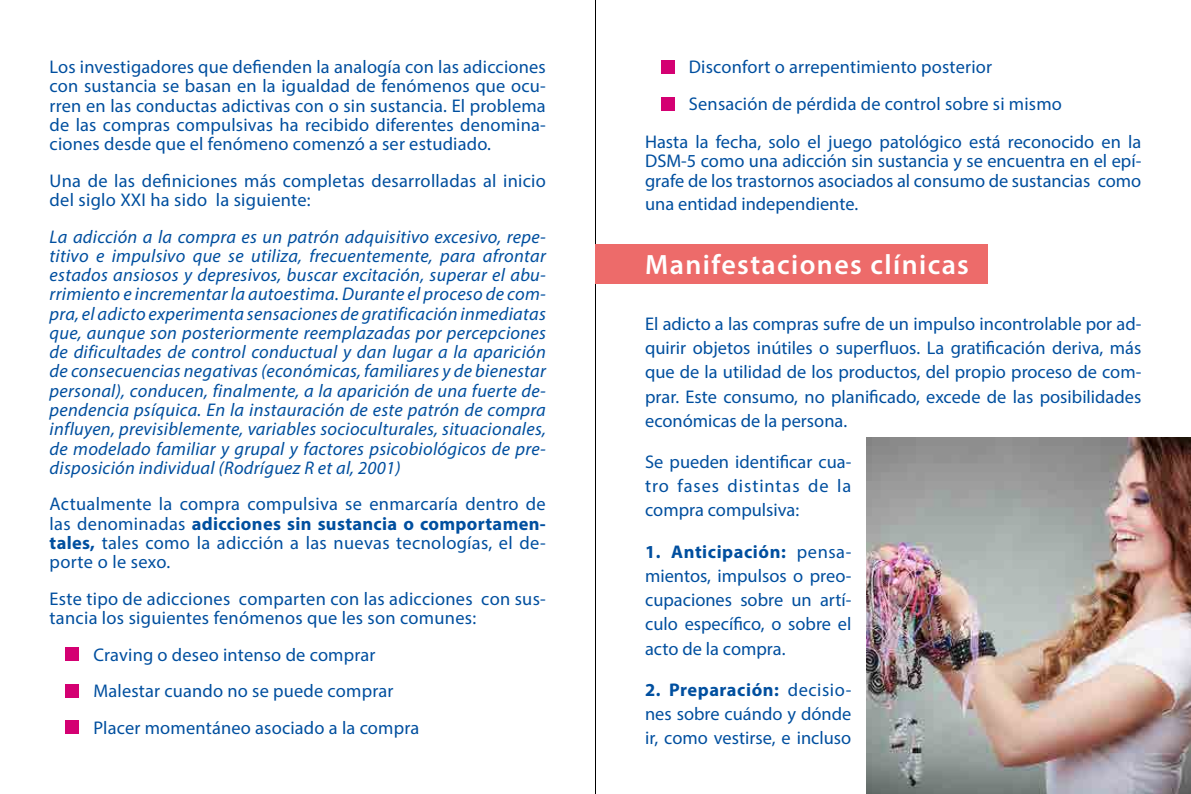
<style>
.page{position:relative;width:1191px;height:794px;background:#fff}
.page>*{position:absolute;margin:0;border:0;box-sizing:border-box;transform-origin:0 0}
.t1{font:600 28px "Myriad Pro";letter-spacing:.05em;color:#fff}
.t2{font:18.38px/24.2px "Myriad Pro";letter-spacing:.01em;color:#004f9f;text-align:justify}
.t3{font:italic 18.38px/19.2px "Myriad Pro";letter-spacing:.015em;color:#004f9f;text-align:justify}
.s1{font-weight:700}
</style>
<div class="page">
<hr style="left:595px;top:0;width:1px;height:794px;background:#000">
<div style="left:595px;top:244px;width:392px;height:40px;background:#ed6b6a"></div>
<div style="left:65px;top:647px;width:14px;height:13px;background:#d40072"></div>
<div style="left:65px;top:684px;width:14px;height:13px;background:#d40072"></div>
<div style="left:65px;top:720px;width:14px;height:14px;background:#d40072"></div>
<div style="left:661px;top:60px;width:13px;height:13px;background:#d40072"></div>
<div style="left:661px;top:97px;width:13px;height:13px;background:#d40072"></div>
<img style="left:866px;top:437px;width:325px;height:357px">
<p class="t2" style="left:50px;top:57px;width:498px;line-height:19.2px">Los investigadores que defienden la analogía con las adicciones con sustancia se basan en la igualdad de fenómenos que ocu&shy;rren en las conductas adictivas con o sin sustancia. El problema de las compras compulsivas ha recibido diferentes denomina&shy;ciones desde que el fenómeno comenzó a ser estudiado.</p>
<p class="t2" style="left:50px;top:171px;width:498px;line-height:19.2px">Una de las definiciones más completas desarrolladas al inicio del siglo XXI ha sido la siguiente:</p>
<p class="t3" style="left:50px;top:226px;width:498px">La adicción a la compra es un patrón adquisitivo excesivo, repe&shy;titivo e impulsivo que se utiliza, frecuentemente, para afrontar estados ansiosos y depresivos, buscar excitación, superar el abu&shy;rrimiento e incrementar la autoestima. Durante el proceso de com&shy;pra, el adicto experimenta sensaciones de gratificación inmediatas que, aunque son posteriormente reemplazadas por percepciones de dificultades de control conductual y dan lugar a la aparición de consecuencias negativas (económicas, familiares y de bienestar personal), conducen, finalmente, a la aparición de una fuerte de&shy;pendencia psíquica. En la instauración de este patrón de compra influyen, previsiblemente, variables socioculturales, situacionales, de modelado familiar y grupal y factores psicobiológicos de pre&shy;disposición individual (Rodríguez R et al, 2001)</p>
<p class="t2" style="left:50px;top:494px;width:498px;line-height:19.2px">Actualmente la compra compulsiva se enmarcaría dentro de las denominadas <span class="s1">adicciones sin sustancia o comportamen&shy;tales,</span> tales como la adicción a las nuevas tecnologías, el de&shy;porte o le sexo.</p>
<p class="t2" style="left:50px;top:589px;width:498px;line-height:19.2px">Este tipo de adicciones comparten con las adicciones con sus&shy;tancia los siguientes fenómenos que les son comunes:</p>
<p class="t2" style="left:93px;top:636px;width:327px;line-height:36.6px;text-align:left">Craving o deseo intenso de comprar<br>Malestar cuando no se puede comprar<br>Placer momentáneo asociado a la compra</p>
<p class="t2" style="left:689px;top:55px;width:305px">Disconfort o arrepentimiento posterior</p>
<p class="t2" style="left:689px;top:92px;width:374px">Sensación de pérdida de control sobre si mismo</p>
<p class="t2" style="left:645px;top:129px;width:498px">Hasta la fecha, solo el juego patológico está reconocido en la</p>
<p class="t2" style="left:645px;top:151px;width:498px;line-height:19.8px">DSM-5 como una adicción sin sustancia y se encuentra en el epí&shy;grafe de los trastornos asociados al consumo de sustancias como</p>
<p class="t2" style="left:645px;top:191px;width:214px">una entidad independiente.</p>
<h1 class="t1" style="left:645px;top:246px;width:325px">Manifestaciones clínicas</h1>
<p class="t2" style="left:645px;top:311px;width:498px">El adicto a las compras sufre de un impulso incontrolable por ad&shy;quirir objetos inútiles o superfluos. La gratificación deriva, más que de la utilidad de los productos, del propio proceso de com&shy;prar. Este consumo, no planificado, excede de las posibilidades económicas de la persona.</p>
<p class="t2" style="left:645px;top:449px;width:208px">Se pueden identificar cua&shy;tro fases distintas de la compra compulsiva:</p>
<p class="t2" style="left:645px;top:539px;width:208px"><span class="s1">1. Anticipación:</span> pensa&shy;mientos, impulsos o preo&shy;cupaciones sobre un artí&shy;culo específico, o sobre el acto de la compra.</p>
<p class="t2" style="left:645px;top:677px;width:208px"><span class="s1">2. Preparación:</span> decisio&shy;nes sobre cuándo y dónde ir, como vestirse, e incluso</p>
</div>
